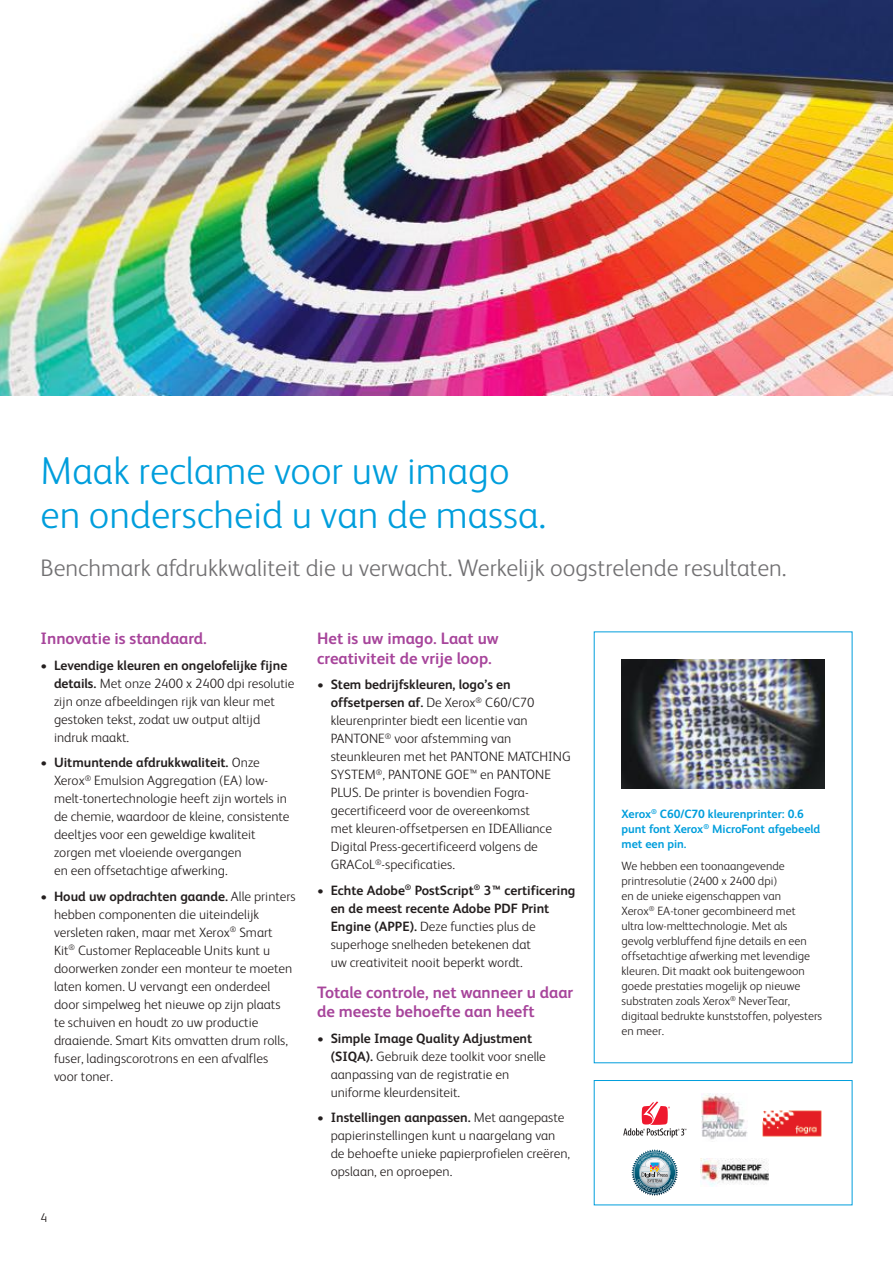
<style>
.page{position:relative;width:893px;height:1263px;background:#fff}
.page>*{position:absolute;margin:0;border:0;box-sizing:border-box;transform-origin:0 0}
.t1{font:300 39px/43.5px "Xerox Sans";color:#009edc}
.t2{font:300 24px "Xerox Sans";color:#717072}
.t3{font:700 16.5px/19.5px "Xerox Sans";color:#a7459b}
.t4{font:300 13.5px/18px "Xerox Sans";color:#241f1f}
.t5{font:300 12.75px "Xerox Sans";color:#241f1f}
.t6{font:300 12px/15px "Xerox Sans";color:#241f1f}
.t7{font:700 12px/15px "Xerox Sans";color:#009edc}
.s1{font-weight:700}
</style>
<div class="page">
<img style="left:0;top:0;width:893px;height:395px">
<img style="left:622px;top:659px;width:203px;height:129px">
<div style="left:594px;top:1080px;width:258px;height:125px;background:#fff;border:1px solid #009edc"></div>
<svg style="left:623px;top:1101px;width:63px;height:36px"></svg>
<svg style="left:631px;top:1149px;width:47px;height:47px"></svg>
<img style="left:701px;top:1094px;width:47px;height:46px">
<img style="left:762px;top:1110px;width:60px;height:26px">
<img style="left:700px;top:1159px;width:69px;height:27px">
<h1 class="t1" style="left:40px;top:447px;width:507px">Maak reclame voor uw imago en onderscheid u van de massa.</h1>
<h2 class="t2" style="left:40px;top:552px;width:748px">Benchmark afdrukkwaliteit die u verwacht. Werkelijk oogstrelende resultaten.</h2>
<p class="t3" style="left:40px;top:628px;width:168px">Innovatie is standaard.</p>
<p class="t4" style="left:54px;top:655px;width:242px;text-indent:-14px">• <span class="s1">Levendige kleuren en ongelofelijke fijne details.</span> Met onze 2400 x 2400 dpi resolutie zijn onze afbeeldingen rijk van kleur met gestoken tekst, zodat uw output altijd indruk maakt.</p>
<p class="t4" style="left:54px;top:753px;width:237px;text-indent:-14px">• <span class="s1">Uitmuntende afdrukkwaliteit.</span> Onze Xerox<sup>®</sup> Emulsion Aggregation (EA) low&shy;melt-tonertechnologie heeft zijn wortels in de chemie, waardoor de kleine, consistente deeltjes voor een geweldige kwaliteit zorgen met vloeiende overgangen<br>en een offsetachtige afwerking.</p>
<p class="t4" style="left:54px;top:887px;width:243px;text-indent:-13px">• <span class="s1">Houd uw opdrachten gaande.</span> Alle printers hebben componenten die uiteindelijk versleten raken, maar met Xerox<sup>®</sup> Smart Kit<sup>®</sup> Customer Replaceable Units kunt u doorwerken zonder een monteur te moeten laten komen. U vervangt een onderdeel door simpelweg het nieuwe op zijn plaats<br>te schuiven en houdt zo uw productie draaiende. Smart Kits omvatten drum rolls, fuser, ladingscorotrons en een afvalfles<br>voor toner.</p>
<p class="t5" style="left:40px;top:1210px;width:8px">4</p>
<p class="t3" style="left:317px;top:628px;width:183px">Het is uw imago. Laat uw creativiteit de vrije loop.</p>
<p class="t4" style="left:331px;top:675px;width:242px;text-indent:-14px">• <span class="s1">Stem bedrijfskleuren, logo’s en offsetpersen af.</span> De Xerox<sup>®</sup> C60/C70 kleurenprinter biedt een licentie van PANTONE<sup>®</sup> voor afstemming van steunkleuren met het PANTONE MATCHING SYSTEM<sup>®</sup>, PANTONE GOE™ en PANTONE PLUS. De printer is bovendien Fogra&shy;gecertificeerd voor de overeenkomst<br>met kleuren-offsetpersen en IDEAlliance Digital Press-gecertificeerd volgens de GRACoL<sup>®</sup>-specificaties.</p>
<p class="t4" style="left:331px;top:880px;width:246px;text-indent:-13px">• <span class="s1">Echte Adobe</span><sup>®</sup> <span class="s1">PostScript</span><sup>®</sup> <span class="s1">3™ certificering en de meest recente Adobe PDF Print Engine (APPE).</span> Deze functies plus de superhoge snelheden betekenen dat<br>uw creativiteit nooit beperkt wordt.</p>
<p class="t3" style="left:317px;top:981px;width:258px">Totale controle, net wanneer u daar de meeste behoefte aan heeft</p>
<p class="t4" style="left:331px;top:1028px;width:217px;text-indent:-14px">• <span class="s1">Simple Image Quality Adjustment (SIQA).</span> Gebruik deze toolkit voor snelle aanpassing van de registratie en uniforme kleurdensiteit.</p>
<p class="t4" style="left:331px;top:1108px;width:241px;text-indent:-14px">• <span class="s1">Instellingen aanpassen.</span> Met aangepaste papierinstellingen kunt u naargelang van de behoefte unieke papierprofielen creëren, opslaan, en oproepen.</p>
<p class="t7" style="left:622px;top:806px;width:200px">Xerox<sup>®</sup> C60/C70 kleurenprinter: 0.6 punt font Xerox<sup>®</sup> MicroFont afgebeeld met een pin.</p>
<p class="t6" style="left:622px;top:858px;width:202px">We hebben een toonaangevende printresolutie (2400 x 2400 dpi)<br>en de unieke eigenschappen van<br>Xerox<sup>®</sup> EA-toner gecombineerd met<br>ultra low-melttechnologie. Met als gevolg verbluffend fijne details en een offsetachtige afwerking met levendige kleuren. Dit maakt ook buitengewoon goede prestaties mogelijk op nieuwe substraten zoals Xerox<sup>®</sup> NeverTear, digitaal bedrukte kunststoffen, polyesters en meer.</p>
</div>
